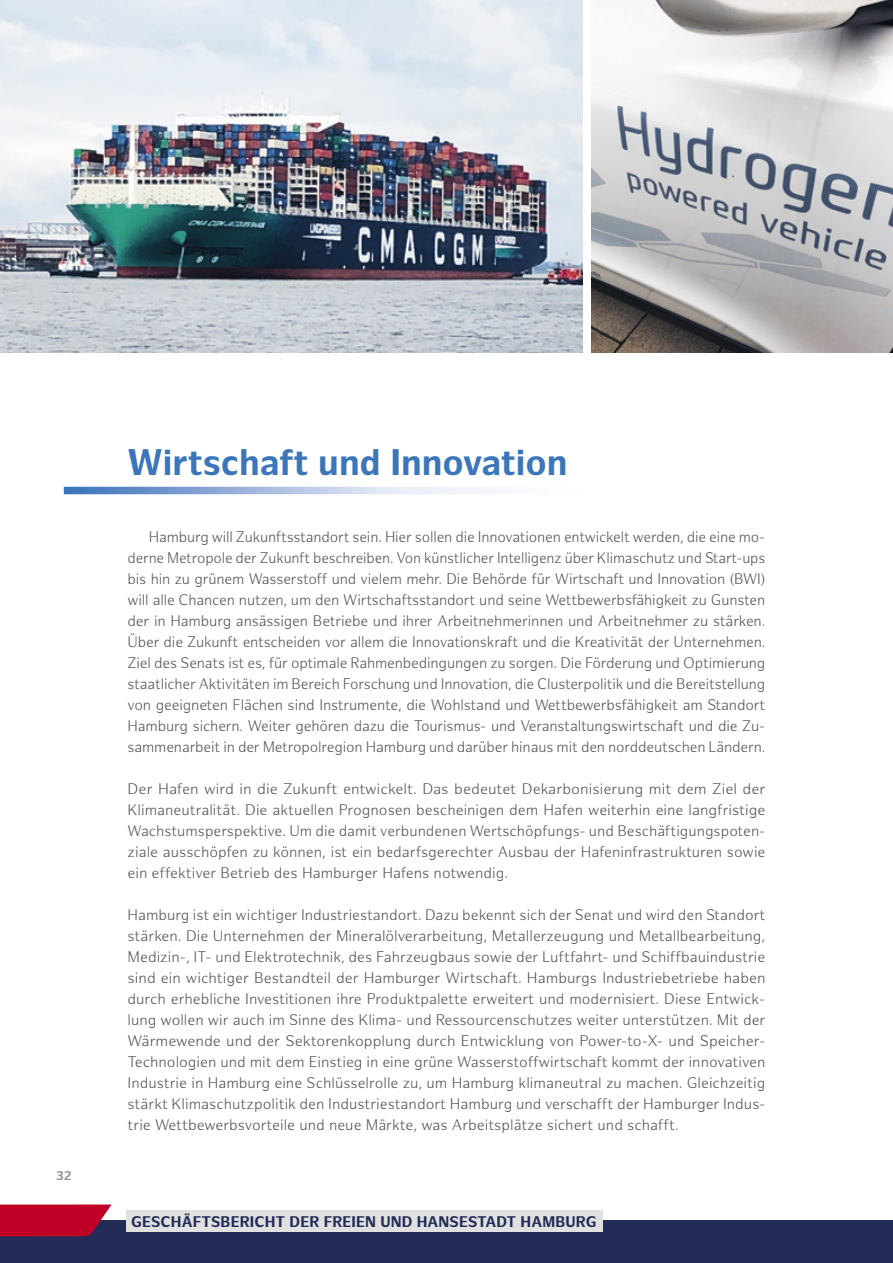
<style>
.page{position:relative;width:893px;height:1263px;background:#fff}
.page>*{position:absolute;margin:0;border:0;box-sizing:border-box;transform-origin:0 0}
.Überschrift_Behörde{font:700 36px "Hamburg Sans";letter-spacing:-.005em;color:#3b76ba}
.Fließtext_ohne_Einzu{font:300 15px/21px "Hamburg Sans";color:#555;text-align:justify}
.Fließtext{font:300 15px/21px "Hamburg Sans";letter-spacing:-.01em;color:#555;text-align:justify}
.t1{font:700 15px "Hamburg Sans";letter-spacing:.01em;color:#222c57}
.t2{font:700 12.3px "Hamburg Sans";color:#939393}
</style>
<div class="page">
<svg style="left:64px;top:487px;width:428px;height:7px;background:#a7bddf"></svg>
<img style="left:0;top:0;width:583px;height:353px">
<img style="left:591px;top:0;width:302px;height:353px">
<div style="left:0;top:1220px;width:893px;height:43px;background:#222c57"></div>
<div style="left:126px;top:1210px;width:476px;height:22px;background:#e0e0e0"></div>
<svg style="left:0;top:1204px;width:112px;height:32px;background:#b40e33"></svg>
<p class="t2" style="left:56px;top:1168px;width:17px">32</p>
<h2 class="Überschrift_Behörde" style="left:128px;top:441px;width:442px">Wirtschaft und Innovation</h2>
<p class="Fließtext" style="left:128px;top:527px;width:639px;text-indent:21px">Hamburg will Zukunftsstandort sein. Hier sollen die Innovationen entwickelt werden, die eine mo&shy;derne Metropole der Zukunft beschreiben. Von künstlicher Intelligenz über Klimaschutz und Start-ups bis hin zu grünem Wasserstoff und vielem mehr. Die Behörde für Wirtschaft und Innovation (BWI) will alle Chancen nutzen, um den Wirtschaftsstandort und seine Wettbewerbsfähigkeit zu Gunsten der in Hamburg ansässigen Betriebe und ihrer Arbeitnehmerinnen und Arbeitnehmer zu stärken.<br>Über die Zukunft entscheiden vor allem die Innovationskraft und die Kreativität der Unternehmen.<br>Ziel des Senats ist es, für optimale Rahmenbedingungen zu sorgen. Die Förderung und Optimierung staatlicher Aktivitäten im Bereich Forschung und Innovation, die Clusterpolitik und die Bereitstellung von geeigneten Flächen sind Instrumente, die Wohlstand und Wettbewerbsfähigkeit am Standort Hamburg sichern. Weiter gehören dazu die Tourismus- und Veranstaltungswirtschaft und die Zu&shy;sammenarbeit in der Metropolregion Hamburg und darüber hinaus mit den norddeutschen Ländern.</p>
<p class="Fließtext_ohne_Einzu" style="left:128px;top:779px;width:639px">Der Hafen wird in die Zukunft entwickelt. Das bedeutet Dekarbonisierung mit dem Ziel der Klimaneutralität. Die aktuellen Prognosen bescheinigen dem Hafen weiterhin eine langfristige Wachstumsperspektive. Um die damit verbundenen Wertschöpfungs- und Beschäftigungspoten&shy;ziale ausschöpfen zu können, ist ein bedarfsgerechter Ausbau der Hafeninfrastrukturen sowie ein effektiver Betrieb des Hamburger Hafens notwendig.</p>
<p class="Fließtext_ohne_Einzu" style="left:128px;top:905px;width:639px">Hamburg ist ein wichtiger Industriestandort. Dazu bekennt sich der Senat und wird den Standort stärken. Die Unternehmen der Mineralölverarbeitung, Metallerzeugung und Metallbearbeitung, Medizin-, IT- und Elektrotechnik, des Fahrzeugbaus sowie der Luftfahrt- und Schiffbauindustrie sind ein wichtiger Bestandteil der Hamburger Wirtschaft. Hamburgs Industriebetriebe haben durch erhebliche Investitionen ihre Produktpalette erweitert und modernisiert. Diese Entwick&shy;lung wollen wir auch im Sinne des Klima- und Ressourcenschutzes weiter unterstützen. Mit der Wärmewende und der Sektorenkopplung durch Entwicklung von Power-to-X- und Speicher-Technologien und mit dem Einstieg in eine grüne Wasserstoffwirtschaft kommt der innovativen Industrie in Hamburg eine Schlüsselrolle zu, um Hamburg klimaneutral zu machen. Gleichzeitig stärkt Klimaschutzpolitik den Industriestandort Hamburg und verschafft der Hamburger Indus&shy;trie Wettbewerbsvorteile und neue Märkte, was Arbeitsplätze sichert und schafft.</p>
<p class="t1" style="left:131px;top:1213px;width:467px">GESCHÄFTSBERICHT DER FREIEN UND HANSESTADT HAMBURG</p>
</div>
